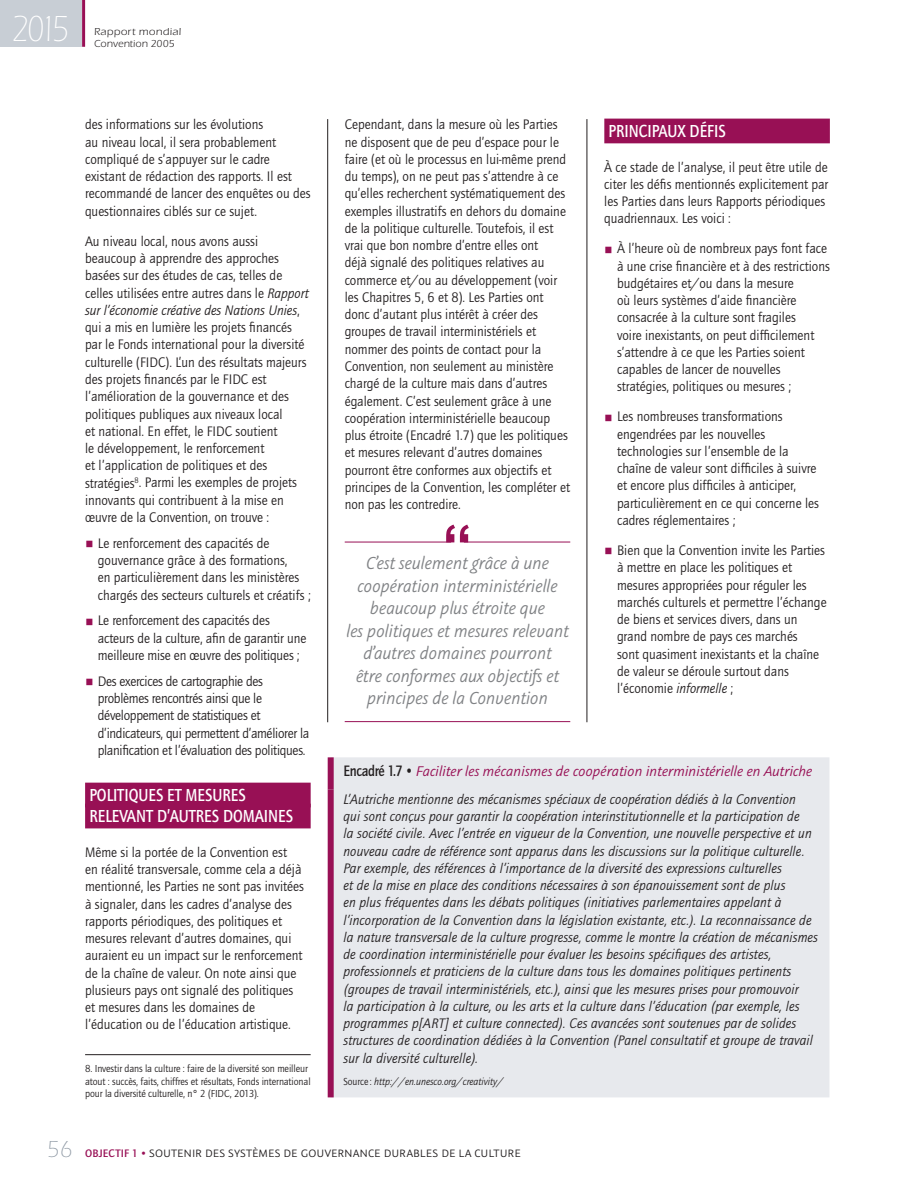
<style>
.page{position:relative;width:915px;height:1191px;background:#fff}
.page>*{position:absolute;margin:0;border:0;box-sizing:border-box;transform-origin:0 0}
.t1{font:300 37.5px "ITC Eras Std";color:#fff;scale:.85 1}
.t2{font:italic 19.5px/22.5px "Graublau Sans";letter-spacing:-.02em;color:#808285;text-align:center;scale:.95 1}
.t3{font:500 18px/21px "Quay Sans ITC Std";color:#fff;scale:.85 1}
.t4{font:italic 15.75px "Graublau Sans";letter-spacing:-.02em;color:#981055}
.t5{font:14.25px/17.2px "Quay Sans ITC Std";color:#231f20;scale:.95 1}
.t6{font:italic 14.25px/17.2px "Quay Sans ITC Std";letter-spacing:.01em;color:#231f20;scale:.95 1}
.t7{font:14.25px/17.2px "Quay Sans ITC Std";letter-spacing:-.02em;color:#231f20;scale:.95 1}
.t8{font:12px "Graublau Sans";letter-spacing:.01em;color:#231f20}
.t9{font:10.5px/12.8px "Quay Sans ITC Std";letter-spacing:-.01em;color:#231f20}
.t10{font:italic 10.5px "Quay Sans ITC Std";color:#231f20;scale:.95 1}
.t11{font:10.5px "ITC Eras Std";letter-spacing:.02em;color:#231f20;scale:1.1 1}
.t12{font:10.5px "ITC Eras Std";letter-spacing:.02em;color:#231f20}
.s1{font-style:italic}
.s2{color:#981055}
.s3{font-family:"Quay Sans ITC Std";font-weight:500;font-style:normal;font-size:15.6px;color:#231f20}
.s4{font-style:normal}
.s5{font-family:"ITC Eras Std";font-weight:300;font-size:24px;color:#919ba6}
.s6{font-family:"Quay Sans ITC Std";font-weight:500;font-size:11.25px;color:#981055}
</style>
<div class="page">
<div style="left:0;top:0;width:82px;height:47px;background:#c8ced5"></div>
<hr style="left:82px;top:0;width:3px;height:47px;background:#981055">
<hr style="left:586px;top:119px;width:1px;height:603px;background:#231f20">
<hr style="left:327px;top:119px;width:1px;height:603px;background:#231f20">
<div style="left:85px;top:782px;width:225px;height:25px;background:#981055"></div>
<div style="left:85px;top:803px;width:225px;height:25px;background:#981055"></div>
<hr style="left:85px;top:1054px;width:225px;height:1px;background:#231f20">
<hr style="left:344px;top:541px;width:107px;height:1px;background:#981055">
<hr style="left:463px;top:541px;width:107px;height:1px;background:#981055">
<hr style="left:344px;top:721px;width:226px;height:1px;background:#981055">
<svg style="left:446px;top:524px;width:22px;height:18px"></svg>
<div style="left:604px;top:119px;width:225px;height:24px;background:#981055"></div>
<div style="left:333px;top:757px;width:496px;height:340px;background:#e7e9ed"></div>
<div style="left:327px;top:757px;width:6px;height:32px;background:#981055"></div>
<div style="left:327px;top:789px;width:6px;height:308px;background:#981055"></div>
<h1 class="t1" style="left:12px;top:9px;width:69px">2015</h1>
<p class="t11" style="left:94px;top:26px;width:81px">Rapport mondial</p>
<p class="t12" style="left:94px;top:38px;width:82px">Convention 2005</p>
<p class="t5" style="left:85px;top:116px;width:239px">des informations sur les évolutions<br>au niveau local, il sera probablement compliqué de s’appuyer sur le cadre existant de rédaction des rapports. Il est recommandé de lancer des enquêtes ou des questionnaires ciblés sur ce sujet.</p>
<p class="t5" style="left:85px;top:232px;width:237px">Au niveau local, nous avons aussi beaucoup à apprendre des approches basées sur des études de cas, telles de celles utilisées entre autres dans le <span class="s1">Rapport sur l’économie créative des Nations Unies</span>, qui a mis en lumière les projets financés par le Fonds international pour la diversité culturelle (FIDC). L’un des résultats majeurs des projets financés par le FIDC est l’amélioration de la gouvernance et des politiques publiques aux niveaux local<br>et national. En effet, le FIDC soutient<br>le développement, le renforcement<br>et l’application de politiques et des stratégies<sup>8</sup>. Parmi les exemples de projets innovants qui contribuent à la mise en œuvre de la Convention, on trouve :</p>
<p class="t5" style="left:98px;top:534px;width:225px;text-indent:-13px"><span class="s2">○</span> Le renforcement des capacités de gouvernance grâce à des formations,<br>en particulièrement dans les ministères chargés des secteurs culturels et créatifs ;</p>
<p class="t5" style="left:98px;top:612px;width:221px;text-indent:-13px"><span class="s2">○</span> Le renforcement des capacités des acteurs de la culture, afin de garantir une meilleure mise en œuvre des politiques ;</p>
<p class="t7" style="left:98px;top:672px;width:224px;text-indent:-13px"><span class="s2">○</span> Des exercices de cartographie des problèmes rencontrés ainsi que le développement de statistiques et d’indicateurs, qui permettent d’améliorer la planification et l’évaluation des politiques.</p>
<p class="t3" style="left:89px;top:785px;width:241px">POLITIQUES ET MESURES<br>RELEVANT D’AUTRES DOMAINES</p>
<p class="t5" style="left:85px;top:843px;width:232px">Même si la portée de la Convention est<br>en réalité transversale, comme cela a déjà mentionné, les Parties ne sont pas invitées à signaler, dans les cadres d’analyse des rapports périodiques, des politiques et mesures relevant d’autres domaines, qui auraient eu un impact sur le renforcement de la chaîne de valeur. On note ainsi que plusieurs pays ont signalé des politiques et mesures dans les domaines de l’éducation ou de l’éducation artistique.</p>
<p class="t9" style="left:85px;top:1062px;width:227px">8. Investir dans la culture : faire de la diversité son meilleur atout : succès, faits, chiffres et résultats, Fonds international pour la diversité culturelle, n° 2 (FIDC, 2013).</p>
<p class="t5" style="left:344px;top:116px;width:239px">Cependant, dans la mesure où les Parties ne disposent que de peu d’espace pour le faire (et où le processus en lui-même prend du temps), on ne peut pas s’attendre à ce qu’elles recherchent systématiquement des exemples illustratifs en dehors du domaine de la politique culturelle. Toutefois, il est vrai que bon nombre d’entre elles ont<br>déjà signalé des politiques relatives au commerce et/ou au développement (voir les Chapitres 5, 6 et 8). Les Parties ont donc d’autant plus intérêt à créer des groupes de travail interministériels et nommer des points de contact pour la Convention, non seulement au ministère chargé de la culture mais dans d’autres également. C’est seulement grâce à une coopération interministérielle beaucoup plus étroite (Encadré 1.7) que les politiques et mesures relevant d’autres domaines pourront être conformes aux objectifs et principes de la Convention, les compléter et non pas les contredire.</p>
<h2 class="t2" style="left:346px;top:551px;width:236px">C’est seulement grâce à une coopération interministérielle beaucoup plus étroite que<br>les politiques et mesures relevant d’autres domaines pourront<br>être conformes aux objectifs et principes de la Convention</h2>
<p class="t3" style="left:608px;top:121px;width:139px">PRINCIPAUX DÉFIS</p>
<p class="t5" style="left:604px;top:158px;width:237px">À ce stade de l’analyse, il peut être utile de citer les défis mentionnés explicitement par les Parties dans leurs Rapports périodiques quadriennaux. Les voici :</p>
<p class="t5" style="left:617px;top:240px;width:225px;text-indent:-13px"><span class="s2">○</span> À l’heure où de nombreux pays font face à une crise financière et à des restrictions budgétaires et/ou dans la mesure<br>où leurs systèmes d’aide financière consacrée à la culture sont fragiles<br>voire inexistants, on peut difficilement s’attendre à ce que les Parties soient capables de lancer de nouvelles stratégies, politiques ou mesures ;</p>
<p class="t5" style="left:617px;top:408px;width:214px;text-indent:-13px"><span class="s2">○</span> Les nombreuses transformations engendrées par les nouvelles technologies sur l’ensemble de la chaîne de valeur sont difficiles à suivre et encore plus difficiles à anticiper, particulièrement en ce qui concerne les cadres réglementaires ;</p>
<p class="t5" style="left:617px;top:541px;width:222px;text-indent:-13px"><span class="s2">○</span> Bien que la Convention invite les Parties à mettre en place les politiques et mesures appropriées pour réguler les marchés culturels et permettre l’échange de biens et services divers, dans un grand nombre de pays ces marchés<br>sont quasiment inexistants et la chaîne de valeur se déroule surtout dans l’économie <span class="s1">informelle</span> ;</p>
<p class="t4" style="left:343px;top:761px;width:470px"><span class="s3">ENCADRÉ 1.7 •</span> Faciliter les mécanismes de coopération interministérielle en Autriche</p>
<p class="t6" style="left:343px;top:790px;width:501px">L’Autriche mentionne des mécanismes spéciaux de coopération dédiés à la Convention<br>qui sont conçus pour garantir la coopération interinstitutionnelle et la participation de<br>la société civile. Avec l’entrée en vigueur de la Convention, une nouvelle perspective et un nouveau cadre de référence sont apparus dans les discussions sur la politique culturelle.<br>Par exemple, des références à l’importance de la diversité des expressions culturelles<br>et de la mise en place des conditions nécessaires à son épanouissement sont de plus<br>en plus fréquentes dans les débats politiques (initiatives parlementaires appelant à l’incorporation de la Convention dans la législation existante, etc.). La reconnaissance de la nature transversale de la culture progresse, comme le montre la création de mécanismes de coordination interministérielle pour évaluer les besoins spécifiques des artistes, professionnels et praticiens de la culture dans tous les domaines politiques pertinents (groupes de travail interministériels, etc.), ainsi que les mesures prises pour promouvoir<br>la participation à la culture, ou les arts et la culture dans l’éducation (par exemple, les programmes p[ART] et culture connected). Ces avancées sont soutenues par de solides structures de coordination dédiées à la Convention (Panel consultatif et groupe de travail sur la diversité culturelle).</p>
<p class="t10" style="left:343px;top:1075px;width:170px"><span class="s4">Source :</span> http://en.unesco.org/creativity/</p>
<p class="t8" style="left:47px;top:1146px;width:475px"><span class="s5">56</span> <span class="s6">OBJECTIF 1 •</span> SOUTENIR DES SYSTÈMES DE GOUVERNANCE DURABLES DE LA CULTURE</p>
</div>
